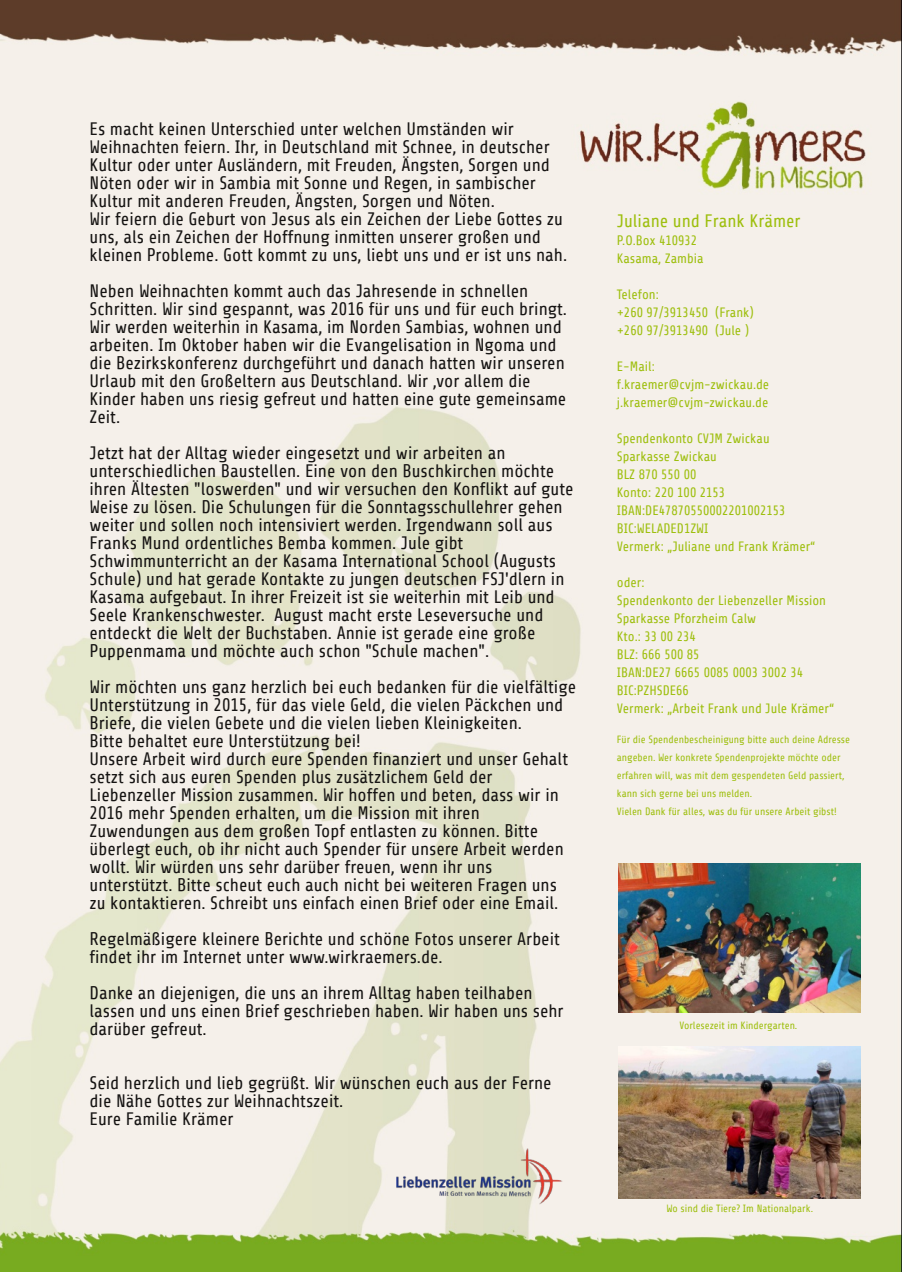
<style>
.page{position:relative;width:902px;height:1272px;background:#fff}
.page>*{position:absolute;margin:0;border:0;box-sizing:border-box;transform-origin:0 0}
.t1{font:18px/18px "Share";color:#161413}
.t2{font:18px "Share";color:#9ebf0e}
.t3{font:13.5px/18px "Share";color:#9ebf0e}
.t4{font:10.5px/18px "Share";color:#9ebf0e}
</style>
<div class="page">
<img style="left:0;top:0;width:902px;height:1272px">
<img style="left:618px;top:864px;width:242px;height:149px">
<img style="left:618px;top:1047px;width:243px;height:152px">
<img style="left:396px;top:1148px;width:166px;height:56px">
<p class="t1" style="left:90px;top:120px;width:479px">Es macht keinen Unterschied unter welchen Umständen wir Weihnachten feiern. Ihr, in Deutschland mit Schnee, in deutscher Kultur oder unter Ausländern, mit Freuden, Ängsten, Sorgen und Nöten oder wir in Sambia mit Sonne und Regen, in sambischer Kultur mit anderen Freuden, Ängsten, Sorgen und Nöten.<br>Wir feiern die Geburt von Jesus als ein Zeichen der Liebe Gottes zu uns, als ein Zeichen der Hoffnung inmitten unserer großen und kleinen Probleme. Gott kommt zu uns, liebt uns und er ist uns nah.</p>
<p class="t1" style="left:90px;top:282px;width:479px">Neben Weihnachten kommt auch das Jahresende in schnellen Schritten. Wir sind gespannt, was 2016 für uns und für euch bringt.<br>Wir werden weiterhin in Kasama, im Norden Sambias, wohnen und arbeiten. Im Oktober haben wir die Evangelisation in Ngoma und die Bezirkskonferenz durchgeführt und danach hatten wir unseren Urlaub mit den Großeltern aus Deutschland. Wir ,vor allem die Kinder haben uns riesig gefreut und hatten eine gute gemeinsame Zeit.</p>
<p class="t1" style="left:90px;top:444px;width:486px">Jetzt hat der Alltag wieder eingesetzt und wir arbeiten an unterschiedlichen Baustellen. Eine von den Buschkirchen möchte ihren Ältesten "loswerden" und wir versuchen den Konflikt auf gute Weise zu lösen. Die Schulungen für die Sonntagsschullehrer gehen weiter und sollen noch intensiviert werden. Irgendwann soll aus Franks Mund ordentliches Bemba kommen. Jule gibt Schwimmunterricht an der Kasama International School (Augusts Schule) und hat gerade Kontakte zu jungen deutschen FSJ'dlern in Kasama aufgebaut. In ihrer Freizeit ist sie weiterhin mit Leib und Seele Krankenschwester. August macht erste Leseversuche und entdeckt die Welt der Buchstaben. Annie ist gerade eine große Puppenmama und möchte auch schon "Schule machen".</p>
<p class="t1" style="left:90px;top:678px;width:488px">Wir möchten uns ganz herzlich bei euch bedanken für die vielfältige Unterstützung in 2015, für das viele Geld, die vielen Päckchen und Briefe, die vielen Gebete und die vielen lieben Kleinigkeiten.<br>Bitte behaltet eure Unterstützung bei!<br>Unsere Arbeit wird durch eure Spenden finanziert und unser Gehalt setzt sich aus euren Spenden plus zusätzlichem Geld der Liebenzeller Mission zusammen. Wir hoffen und beten, dass wir in 2016 mehr Spenden erhalten, um die Mission mit ihren Zuwendungen aus dem großen Topf entlasten zu können. Bitte überlegt euch, ob ihr nicht auch Spender für unsere Arbeit werden wollt. Wir würden uns sehr darüber freuen, wenn ihr uns unterstützt. Bitte scheut euch auch nicht bei weiteren Fragen uns zu kontaktieren. Schreibt uns einfach einen Brief oder eine Email.</p>
<p class="t1" style="left:90px;top:930px;width:472px">Regelmäßigere kleinere Berichte und schöne Fotos unserer Arbeit findet ihr im Internet unter www.wirkraemers.de.</p>
<p class="t1" style="left:90px;top:984px;width:476px">Danke an diejenigen, die uns an ihrem Alltag haben teilhaben lassen und uns einen Brief geschrieben haben. Wir haben uns sehr darüber gefreut.</p>
<p class="t1" style="left:90px;top:1074px;width:464px">Seid herzlich und lieb gegrüßt. Wir wünschen euch aus der Ferne die Nähe Gottes zur Weihnachtszeit.<br>Eure Familie Krämer</p>
<p class="t2" style="left:617px;top:211px;width:185px">Juliane und Frank Krämer</p>
<p class="t3" style="left:617px;top:231px;width:88px">P.O.Box 410932<br>Kasama, Zambia</p>
<p class="t3" style="left:617px;top:285px;width:138px">Telefon:<br>+260 97/3913450 (Frank) +260 97/3913490 (Jule )</p>
<p class="t3" style="left:617px;top:357px;width:154px">E-Mail: f.kraemer@cvjm-zwickau.de j.kraemer@cvjm-zwickau.de</p>
<p class="t3" style="left:617px;top:429px;width:200px">Spendenkonto CVJM Zwickau<br>Sparkasse Zwickau<br>BLZ 870 550 00<br>Konto: 220 100 2153<br>IBAN:DE47870550002201002153<br>BIC:WELADED1ZWI<br>Vermerk: „Juliane und Frank Krämer“</p>
<p class="t3" style="left:617px;top:573px;width:219px">oder:<br>Spendenkonto der Liebenzeller Mission<br>Sparkasse Pforzheim Calw<br>Kto.: 33 00 234<br>BLZ: 666 500 85<br>IBAN:DE27 6665 0085 0003 3002 34<br>BIC:PZHSDE66<br>Vermerk: „Arbeit Frank und Jule Krämer“</p>
<p class="t4" style="left:617px;top:731px;width:235px">Für die Spendenbescheinigung bitte auch deine Adresse angeben. Wer konkrete Spendenprojekte möchte oder erfahren will, was mit dem gespendeten Geld passiert, kann sich gerne bei uns melden.<br>Vielen Dank für alles, was du für unsere Arbeit gibst!</p>
<p class="t4" style="left:679px;top:1017px;width:120px">Vorlesezeit im Kindergarten.</p>
<p class="t4" style="left:666px;top:1200px;width:148px">Wo sind die Tiere? Im Nationalpark.</p>
</div>
